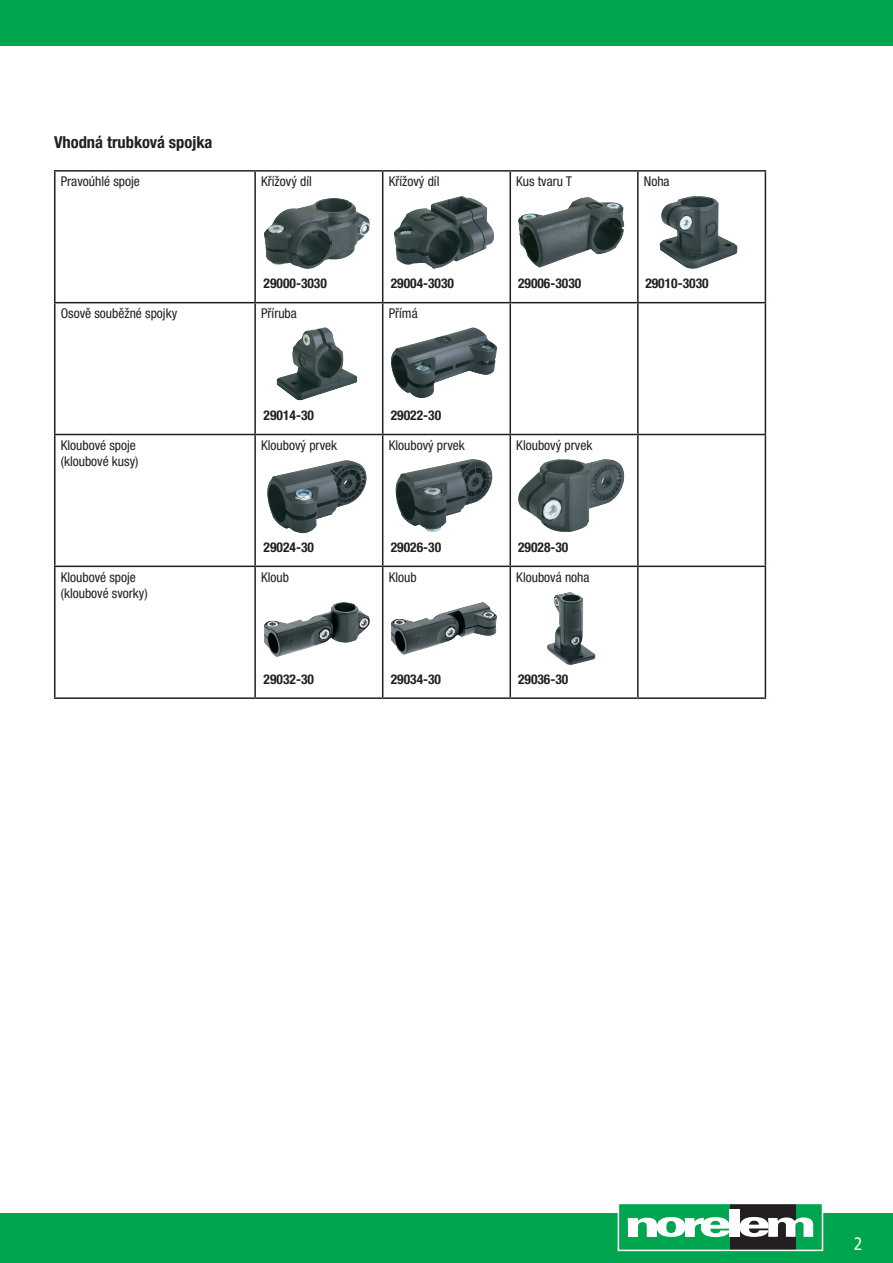
<style>
.page{position:relative;width:893px;height:1263px;background:#fff}
.page>*{position:absolute;margin:0;border:0;box-sizing:border-box;transform-origin:0 0}
.t1{font:18px "Frutiger Neue LTW1 G";color:#fff;scale:.81 1}
.t2{font:700 condensed 16.5px "Helvetica Neue LTW1 G";color:#231f20}
.t3{font:condensed 13.5px/16.2px "Helvetica Neue LTW1 G";color:#231f20}
.t4{font:700 condensed 13.5px "Helvetica Neue LTW1 G";color:#231f20}
</style>
<div class="page">
<div style="left:0;top:0;width:893px;height:46px;background:#00a54f"></div>
<div style="left:0;top:1213px;width:893px;height:50px;background:#00a54f"></div>
<div style="left:618px;top:1203px;width:204px;height:47px;background:#00a54f"></div>
<div style="left:730px;top:1203px;width:65px;height:47px;background:#231f20"></div>
<svg style="left:628px;top:1217px;width:102px;height:20px"></svg>
<div style="left:730px;top:1209px;width:10px;height:28px;background:#fff"></div>
<svg style="left:740px;top:1217px;width:73px;height:20px"></svg>
<div style="left:618px;top:1203px;width:205px;height:48px;border:2px solid #fff"></div>
<img style="left:264px;top:198px;width:106px;height:71px">
<img style="left:276px;top:327px;width:81px;height:74px">
<img style="left:267px;top:460px;width:100px;height:73px">
<img style="left:264px;top:602px;width:106px;height:55px">
<img style="left:394px;top:196px;width:100px;height:73px">
<img style="left:391px;top:327px;width:106px;height:71px">
<img style="left:395px;top:459px;width:98px;height:73px">
<img style="left:391px;top:602px;width:106px;height:53px">
<img style="left:518px;top:197px;width:106px;height:70px">
<img style="left:518px;top:459px;width:106px;height:73px">
<img style="left:547px;top:592px;width:23px;height:59px">
<img style="left:659px;top:196px;width:78px;height:73px">
<hr style="left:54px;top:170px;width:201px;height:2px;background:#231f20">
<hr style="left:54px;top:172px;width:2px;height:130px;background:#231f20">
<hr style="left:255px;top:170px;width:128px;height:2px;background:#231f20">
<hr style="left:254px;top:172px;width:2px;height:130px;background:#231f20">
<hr style="left:383px;top:170px;width:127px;height:2px;background:#231f20">
<hr style="left:382px;top:172px;width:1px;height:130px;background:#231f20">
<hr style="left:510px;top:170px;width:128px;height:2px;background:#231f20">
<hr style="left:509px;top:172px;width:2px;height:130px;background:#231f20">
<hr style="left:638px;top:170px;width:128px;height:2px;background:#231f20">
<hr style="left:637px;top:172px;width:2px;height:130px;background:#231f20">
<hr style="left:765px;top:172px;width:1px;height:130px;background:#231f20">
<hr style="left:54px;top:302px;width:201px;height:1px;background:#231f20">
<hr style="left:54px;top:303px;width:2px;height:131px;background:#231f20">
<hr style="left:255px;top:302px;width:128px;height:1px;background:#231f20">
<hr style="left:254px;top:303px;width:2px;height:131px;background:#231f20">
<hr style="left:383px;top:302px;width:127px;height:1px;background:#231f20">
<hr style="left:382px;top:303px;width:1px;height:131px;background:#231f20">
<hr style="left:510px;top:302px;width:128px;height:1px;background:#231f20">
<hr style="left:509px;top:303px;width:2px;height:131px;background:#231f20">
<hr style="left:638px;top:302px;width:128px;height:1px;background:#231f20">
<hr style="left:637px;top:303px;width:2px;height:131px;background:#231f20">
<hr style="left:765px;top:303px;width:1px;height:131px;background:#231f20">
<hr style="left:54px;top:434px;width:201px;height:1px;background:#231f20">
<hr style="left:54px;top:435px;width:2px;height:131px;background:#231f20">
<hr style="left:255px;top:434px;width:128px;height:1px;background:#231f20">
<hr style="left:254px;top:435px;width:2px;height:131px;background:#231f20">
<hr style="left:383px;top:434px;width:127px;height:1px;background:#231f20">
<hr style="left:382px;top:435px;width:1px;height:131px;background:#231f20">
<hr style="left:510px;top:434px;width:128px;height:1px;background:#231f20">
<hr style="left:509px;top:435px;width:2px;height:131px;background:#231f20">
<hr style="left:638px;top:434px;width:128px;height:1px;background:#231f20">
<hr style="left:637px;top:435px;width:2px;height:131px;background:#231f20">
<hr style="left:765px;top:435px;width:1px;height:131px;background:#231f20">
<hr style="left:54px;top:566px;width:201px;height:1px;background:#231f20">
<hr style="left:54px;top:567px;width:2px;height:130px;background:#231f20">
<hr style="left:255px;top:566px;width:128px;height:1px;background:#231f20">
<hr style="left:254px;top:567px;width:2px;height:130px;background:#231f20">
<hr style="left:383px;top:566px;width:127px;height:1px;background:#231f20">
<hr style="left:382px;top:567px;width:1px;height:130px;background:#231f20">
<hr style="left:510px;top:566px;width:128px;height:1px;background:#231f20">
<hr style="left:509px;top:567px;width:2px;height:130px;background:#231f20">
<hr style="left:638px;top:566px;width:128px;height:1px;background:#231f20">
<hr style="left:637px;top:567px;width:2px;height:130px;background:#231f20">
<hr style="left:765px;top:567px;width:1px;height:130px;background:#231f20">
<hr style="left:54px;top:697px;width:201px;height:2px;background:#231f20">
<hr style="left:255px;top:697px;width:128px;height:2px;background:#231f20">
<hr style="left:383px;top:697px;width:127px;height:2px;background:#231f20">
<hr style="left:510px;top:697px;width:128px;height:2px;background:#231f20">
<hr style="left:638px;top:697px;width:128px;height:2px;background:#231f20">
<p class="t2" style="left:54px;top:132px;width:160px">Vhodná trubková spojka</p>
<p class="t3" style="left:61px;top:174px;width:81px">Pravoúhlé spoje</p>
<p class="t3" style="left:261px;top:174px;width:52px">Křížový díl</p>
<p class="t3" style="left:389px;top:174px;width:52px">Křížový díl</p>
<p class="t3" style="left:516px;top:174px;width:57px">Kus tvaru T</p>
<p class="t3" style="left:644px;top:174px;width:27px">Noha</p>
<p class="t4" style="left:264px;top:275px;width:65px">29000-3030</p>
<p class="t4" style="left:391px;top:275px;width:65px">29004-3030</p>
<p class="t4" style="left:518px;top:275px;width:65px">29006-3030</p>
<p class="t4" style="left:645px;top:275px;width:65px">29010-3030</p>
<p class="t3" style="left:61px;top:305px;width:118px">Osově souběžné spojky</p>
<p class="t3" style="left:261px;top:305px;width:37px">Příruba</p>
<p class="t3" style="left:389px;top:305px;width:30px">Přímá</p>
<p class="t4" style="left:264px;top:407px;width:52px">29014-30</p>
<p class="t4" style="left:391px;top:407px;width:52px">29022-30</p>
<p class="t3" style="left:61px;top:437px;width:79px">Kloubové spoje (kloubové kusy)</p>
<p class="t3" style="left:261px;top:437px;width:78px">Kloubový prvek</p>
<p class="t3" style="left:389px;top:437px;width:78px">Kloubový prvek</p>
<p class="t3" style="left:516px;top:437px;width:78px">Kloubový prvek</p>
<p class="t4" style="left:264px;top:539px;width:52px">29024-30</p>
<p class="t4" style="left:391px;top:539px;width:52px">29026-30</p>
<p class="t4" style="left:518px;top:539px;width:52px">29028-30</p>
<p class="t3" style="left:61px;top:569px;width:88px">Kloubové spoje (kloubové svorky)</p>
<p class="t3" style="left:261px;top:569px;width:29px">Kloub</p>
<p class="t3" style="left:389px;top:569px;width:29px">Kloub</p>
<p class="t3" style="left:516px;top:569px;width:75px">Kloubová noha</p>
<p class="t4" style="left:264px;top:671px;width:52px">29032-30</p>
<p class="t4" style="left:391px;top:671px;width:52px">29034-30</p>
<p class="t4" style="left:518px;top:671px;width:52px">29036-30</p>
<h1 class="t1" style="left:854px;top:1230px;width:12px">2</h1>
</div>
